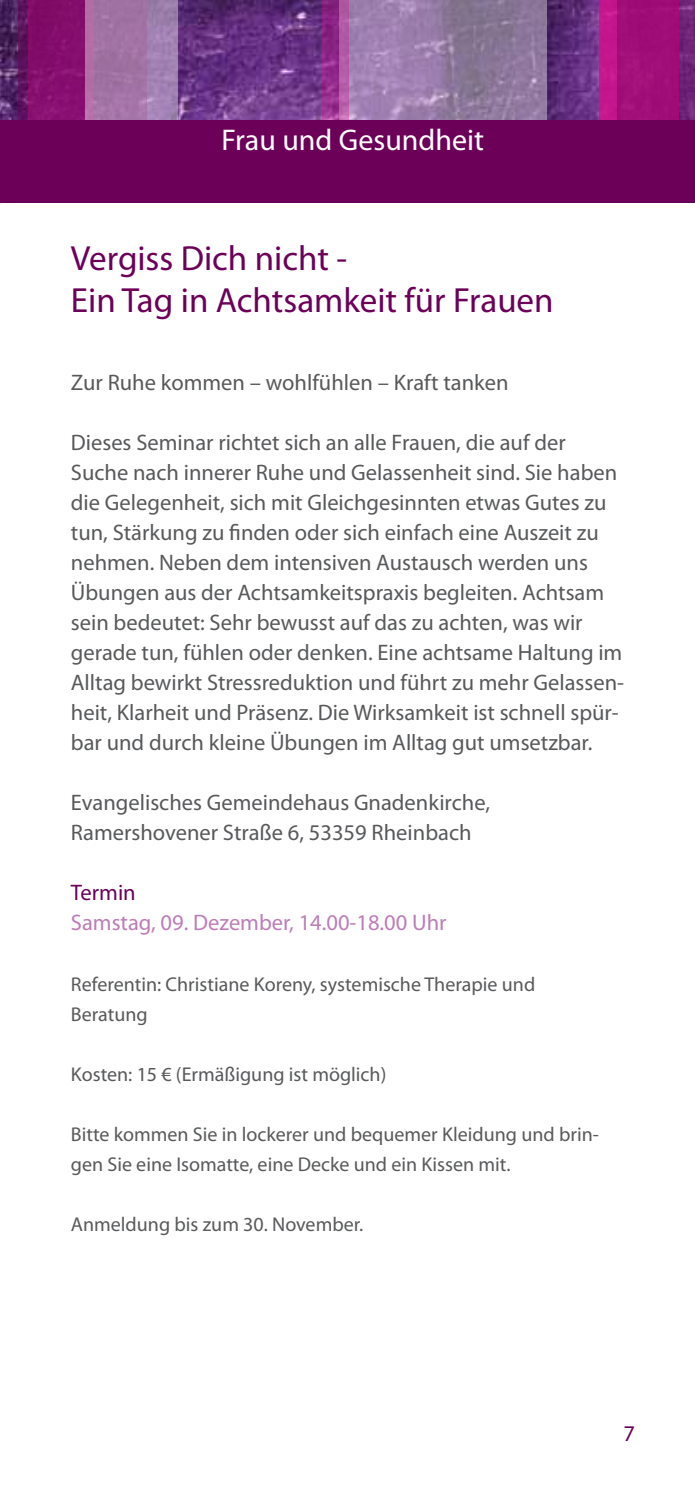
<style>
.page{position:relative;width:695px;height:1489px;background:#fff}
.page>*{position:absolute;margin:0;border:0;box-sizing:border-box;transform-origin:0 0}
.t1{font:35px/42px "Myriad Pro";color:#6c0059}
.t2{font:30px "Myriad Pro";color:#fff}
.t3{font:22.5px/30px "Myriad Pro";color:#58595b}
.t4{font:22.5px "Myriad Pro";color:#bd7db6}
.t5{font:22.5px "Myriad Pro";color:#6c0059}
.t6{font:20px/30px "Myriad Pro";color:#58595b}
</style>
<div class="page">
<img style="left:0;top:0;width:598px;height:120px">
<svg style="left:349px;top:0;width:197px;height:120px;background:#957ca4"></svg>
<svg style="left:18px;top:0;width:67px;height:120px;background:#7e0e6a"></svg>
<div style="left:598px;top:0;width:80px;height:136px;background:#c3168d"></div>
<svg style="left:616px;top:0;width:78px;height:120px;background:#981178"></svg>
<svg style="left:85px;top:0;width:92px;height:120px;background:#a376a9"></svg>
<svg style="left:322px;top:0;width:27px;height:120px;background:#9d3c94"></svg>
<hr style="left:0;top:120px;width:1px;height:83px;background:#6c0059">
<div style="left:1px;top:120px;width:693px;height:83px;background:#6c0059"></div>
<h2 class="t2" style="left:221px;top:121px;width:264px">Frau und Gesundheit</h2>
<h1 class="t1" style="left:71px;top:237px;width:484px">Vergiss Dich nicht -<br>Ein Tag in Achtsamkeit für Frauen</h1>
<p class="t3" style="left:71px;top:367px;width:439px">Zur Ruhe kommen – wohlfühlen – Kraft tanken</p>
<p class="t3" style="left:71px;top:427px;width:554px">Dieses Seminar richtet sich an alle Frauen, die auf der Suche nach innerer Ruhe und Gelassenheit sind. Sie haben die Gelegenheit, sich mit Gleichgesinnten etwas Gutes zu tun, Stärkung zu finden oder sich einfach eine Auszeit zu nehmen. Neben dem intensiven Austausch werden uns Übungen aus der Achtsamkeitspraxis begleiten. Achtsam sein bedeutet: Sehr bewusst auf das zu achten, was wir gerade tun, fühlen oder denken. Eine achtsame Haltung im Alltag bewirkt Stressreduktion und führt zu mehr Gelassen&shy;heit, Klarheit und Präsenz. Die Wirksamkeit ist schnell spür&shy;bar und durch kleine Übungen im Alltag gut umsetzbar.</p>
<p class="t3" style="left:71px;top:787px;width:420px">Evangelisches Gemeindehaus Gnadenkirche,<br>Ramershovener Straße 6, 53359 Rheinbach</p>
<p class="t5" style="left:71px;top:879px;width:66px">Termin</p>
<p class="t4" style="left:71px;top:909px;width:377px">Samstag, 09. Dezember, 14.00-18.00 Uhr</p>
<p class="t6" style="left:71px;top:968px;width:466px">Referentin: Christiane Koreny, systemische Therapie und<br>Beratung</p>
<p class="t6" style="left:71px;top:1058px;width:317px">Kosten: 15 € (Ermäßigung ist möglich)</p>
<p class="t6" style="left:71px;top:1118px;width:529px">Bitte kommen Sie in lockerer und bequemer Kleidung und brin&shy;gen Sie eine Isomatte, eine Decke und ein Kissen mit.</p>
<p class="t6" style="left:71px;top:1208px;width:294px">Anmeldung bis zum 30. November.</p>
<p class="t5" style="left:623px;top:1419px;width:13px">7</p>
</div>
